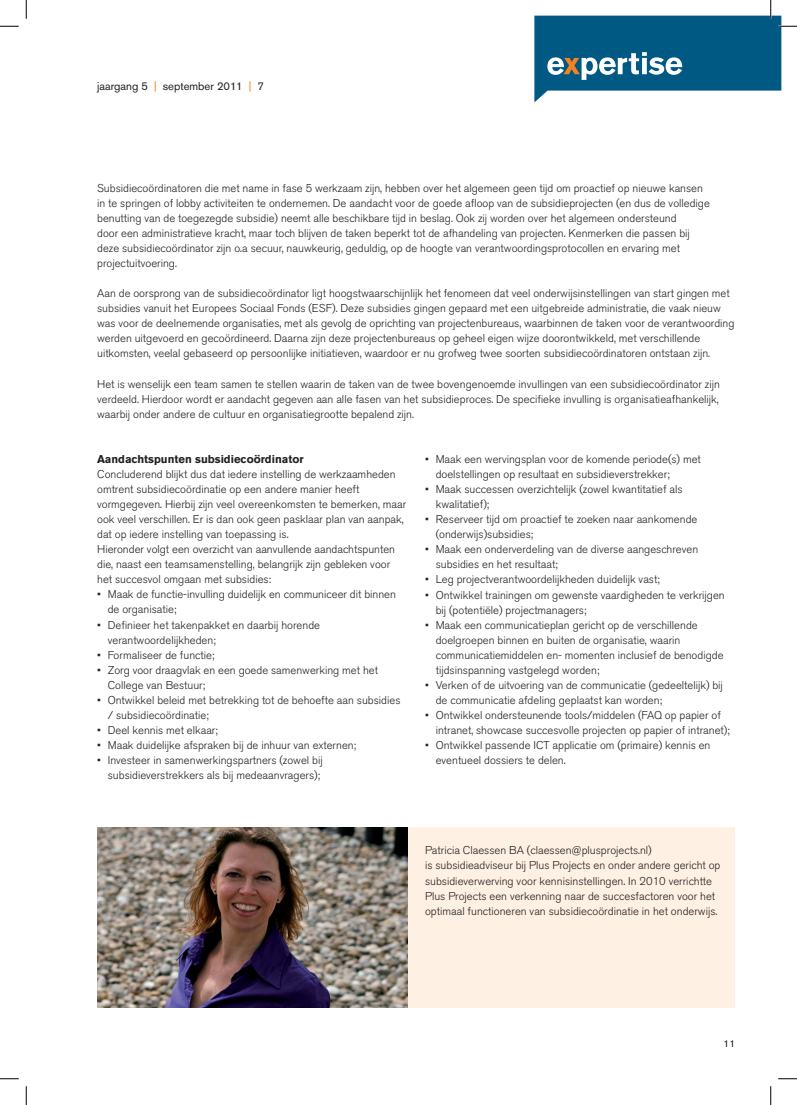
<style>
.page{position:relative;width:797px;height:1105px;background:#fff}
.page>*{position:absolute;margin:0;border:0;box-sizing:border-box;transform-origin:0 0}
.t1{font:300 11.25px/15.1px "Akzidenz Grotesk BQ";color:#231f20}
.t2{font:700 11.25px "Akzidenz Grotesk BQ";color:#231f20}
.t3{font:11.25px "Akzidenz Grotesk BQ";color:#231f20}
.t4{font:10px "Akzidenz Grotesk BQ";color:#231f20}
.s1{color:#f58220}
</style>
<div class="page">
<div style="left:407px;top:827px;width:328px;height:181px;background:#fef0e2"></div>
<img style="left:97px;top:827px;width:310px;height:181px">
<svg style="left:0;top:25px;width:19px;height:2px"></svg>
<svg style="left:0;top:1078px;width:19px;height:1px"></svg>
<svg style="left:778px;top:1078px;width:19px;height:1px"></svg>
<svg style="left:25px;top:0;width:2px;height:19px"></svg>
<svg style="left:25px;top:1086px;width:2px;height:19px"></svg>
<svg style="left:534px;top:0;width:263px;height:102px"></svg>
<svg style="left:770px;top:1086px;width:1px;height:19px"></svg>
<p class="t3" style="left:97px;top:79px;width:168px">jaargang 5 <span class="s1">|</span> september 2011 <span class="s1">|</span> 7</p>
<p class="t1" style="left:97px;top:181px;width:614px">Subsidiecoördinatoren die met name in fase 5 werkzaam zijn, hebben over het algemeen geen tijd om proactief op nieuwe kansen in te springen of lobby activiteiten te ondernemen. De aandacht voor de goede afloop van de subsidieprojecten (en dus de volledige benutting van de toegezegde subsidie) neemt alle beschikbare tijd in beslag. Ook zij worden over het algemeen ondersteund<br>door een administratieve kracht, maar toch blijven de taken beperkt tot de afhandeling van projecten. Kenmerken die passen bij deze subsidiecoördinator zijn o.a secuur, nauwkeurig, geduldig, op de hoogte van verantwoordingsprotocollen en ervaring met projectuitvoering.</p>
<p class="t1" style="left:97px;top:286px;width:639px">Aan de oorsprong van de subsidiecoördinator ligt hoogstwaarschijnlijk het fenomeen dat veel onderwijsinstellingen van start gingen met subsidies vanuit het Europees Sociaal Fonds (ESF). Deze subsidies gingen gepaard met een uitgebreide administratie, die vaak nieuw was voor de deelnemende organisaties, met als gevolg de oprichting van projectenbureaus, waarbinnen de taken voor de verantwoording werden uitgevoerd en gecoördineerd. Daarna zijn deze projectenbureaus op geheel eigen wijze doorontwikkeld, met verschillende uitkomsten, veelal gebaseerd op persoonlijke initiatieven, waardoor er nu grofweg twee soorten subsidiecoördinatoren ontstaan zijn.</p>
<p class="t1" style="left:97px;top:376px;width:624px;text-align:justify">Het is wenselijk een team samen te stellen waarin de taken van de twee bovengenoemde invullingen van een subsidiecoördinator zijn verdeeld. Hierdoor wordt er aandacht gegeven aan alle fasen van het subsidieproces. De specifieke invulling is organisatieafhankelijk, waarbij onder andere de cultuur en organisatiegrootte bepalend zijn.</p>
<p class="t2" style="left:97px;top:452px;width:208px">Aandachtspunten subsidiecoördinator</p>
<p class="t1" style="left:97px;top:467px;width:310px">Concluderend blijkt dus dat iedere instelling de werkzaamheden omtrent subsidiecoördinatie op een andere manier heeft vormgegeven. Hierbij zijn veel overeenkomsten te bemerken, maar ook veel verschillen. Er is dan ook geen pasklaar plan van aanpak, dat op iedere instelling van toepassing is.<br>Hieronder volgt een overzicht van aanvullende aandachtspunten die, naast een teamsamenstelling, belangrijk zijn gebleken voor het succesvol omgaan met subsidies:</p>
<p class="t1" style="left:108px;top:587px;width:290px;text-indent:-11px">• Maak de functie-invulling duidelijk en communiceer dit binnen de organisatie;</p>
<p class="t1" style="left:108px;top:617px;width:214px;text-indent:-11px">• Definieer het takenpakket en daarbij horende verantwoordelijkheden;</p>
<p class="t1" style="left:97px;top:647px;width:119px">• Formaliseer de functie;</p>
<p class="t1" style="left:108px;top:662px;width:272px;text-indent:-11px">• Zorg voor draagvlak en een goede samenwerking met het<br>College van Bestuur;</p>
<p class="t1" style="left:108px;top:693px;width:294px;text-indent:-11px">• Ontwikkel beleid met betrekking tot de behoefte aan subsidies / subsidiecoördinatie;</p>
<p class="t1" style="left:97px;top:723px;width:122px">• Deel kennis met elkaar;</p>
<p class="t1" style="left:97px;top:738px;width:260px">• Maak duidelijke afspraken bij de inhuur van externen;</p>
<p class="t1" style="left:97px;top:753px;width:227px;text-align:right">• Investeer in samenwerkingspartners (zowel bij subsidieverstrekkers als bij medeaanvragers);</p>
<p class="t1" style="left:436px;top:452px;width:267px;text-indent:-11px">• Maak een wervingsplan voor de komende periode(s) met doelstellingen op resultaat en subsidieverstrekker;</p>
<p class="t1" style="left:436px;top:482px;width:248px;text-indent:-11px">• Maak successen overzichtelijk (zowel kwantitatief als kwalitatief);</p>
<p class="t1" style="left:436px;top:512px;width:263px;text-indent:-11px">• Reserveer tijd om proactief te zoeken naar aankomende (onderwijs)subsidies;</p>
<p class="t1" style="left:436px;top:542px;width:264px;text-indent:-11px">• Maak een onderverdeling van de diverse aangeschreven subsidies en het resultaat;</p>
<p class="t1" style="left:425px;top:572px;width:236px">• Leg projectverantwoordelijkheden duidelijk vast;</p>
<p class="t1" style="left:436px;top:587px;width:290px;text-indent:-11px">• Ontwikkel trainingen om gewenste vaardigheden te verkrijgen bij (potentiële) projectmanagers;</p>
<p class="t1" style="left:436px;top:617px;width:289px;text-indent:-11px">• Maak een communicatieplan gericht op de verschillende doelgroepen binnen en buiten de organisatie, waarin communicatiemiddelen en- momenten inclusief de benodigde tijdsinspanning vastgelegd worden;</p>
<p class="t1" style="left:436px;top:678px;width:289px;text-indent:-11px">• Verken of de uitvoering van de communicatie (gedeeltelijk) bij de communicatie afdeling geplaatst kan worden;</p>
<p class="t1" style="left:436px;top:708px;width:295px;text-indent:-11px">• Ontwikkel ondersteunende tools/middelen (FAQ op papier of intranet, showcase succesvolle projecten op papier of intranet);</p>
<p class="t1" style="left:436px;top:738px;width:276px;text-indent:-11px">• Ontwikkel passende ICT applicatie om (primaire) kennis en eventueel dossiers te delen.</p>
<p class="t1" style="left:425px;top:843px;width:297px">Patricia Claessen BA (claessen@plusprojects.nl)<br>is subsidieadviseur bij Plus Projects en onder andere gericht op subsidieverwerving voor kennisinstellingen. In 2010 verrichtte Plus Projects een verkenning naar de succesfactoren voor het optimaal functioneren van subsidiecoördinatie in het onderwijs.</p>
<p class="t4" style="left:723px;top:1037px;width:13px">11</p>
</div>
